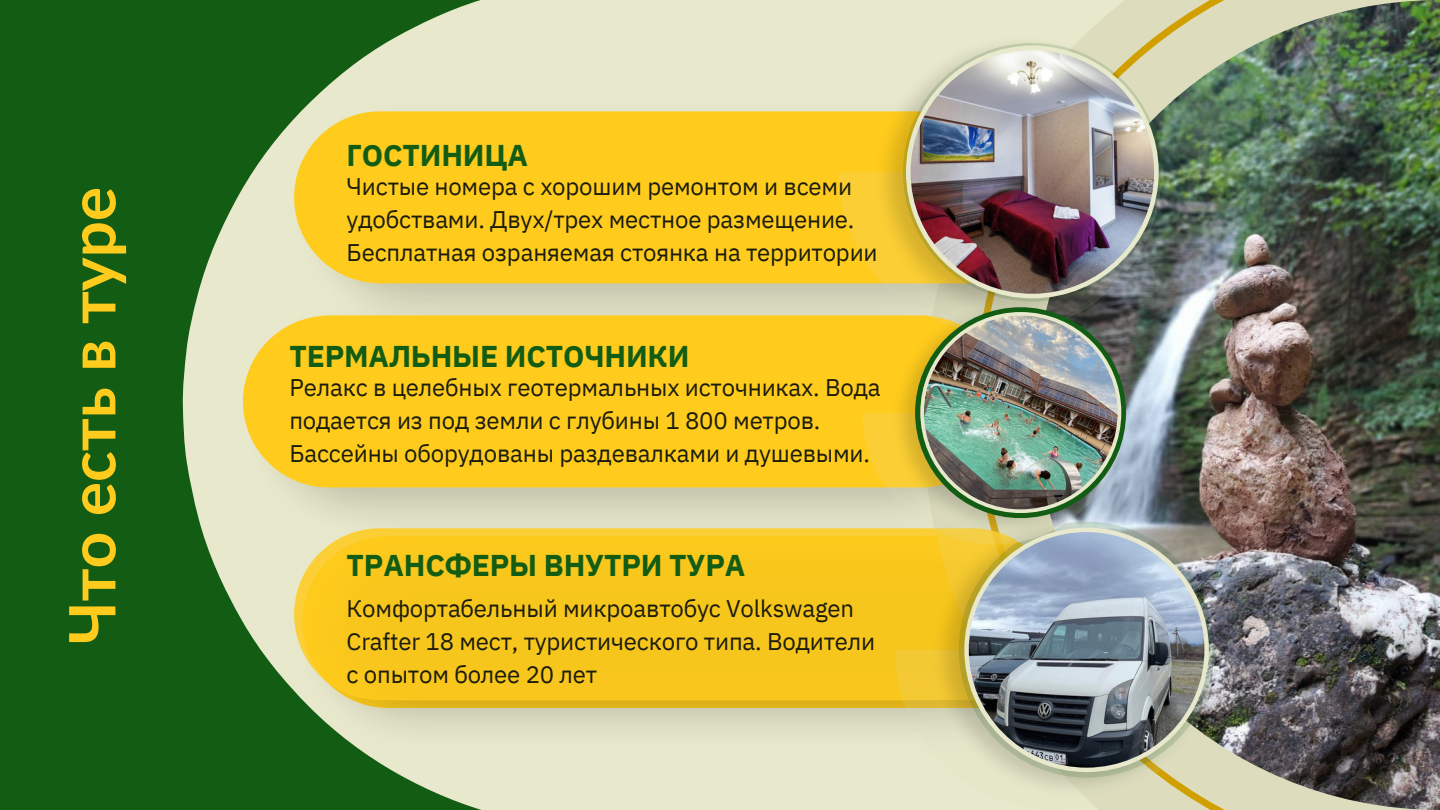
<style>
.page{position:relative;width:1440px;height:810px;background:#e8e8cc}
.page>*{position:absolute;margin:0;border:0;box-sizing:border-box;transform-origin:0 0}
.t1{font:700 64px "Lato";color:#ffcc1d}
.t2{font:700 30px "IBM Plex Sans";letter-spacing:-.005em;color:#125c13}
.t3{font:24px/33px "IBM Plex Sans";letter-spacing:-.01em;color:#1b1c0c}
</style>
<div class="page">
<img style="left:1087px;top:0;width:353px;height:810px">
<div style="left:546px;top:111px;width:328px;height:172px;background:#ffcc1d"></div>
<img style="left:546px;top:299px;width:316px;height:213px">
<div style="left:546px;top:316px;width:316px;height:171px;background:#ffcc1d"></div>
<img style="left:546px;top:512px;width:349px;height:216px">
<div style="left:546px;top:528px;width:384px;height:172px;background:#f8c61c"></div>
<svg style="left:838px;top:172px;width:324px;height:162px;background:#eac847"></svg>
<img style="left:874px;top:33px;width:291px;height:291px">
<svg style="left:895px;top:650px;width:320px;height:159px"></svg>
<img style="left:930px;top:512px;width:288px;height:288px">
<img style="left:891px;top:299px;width:237px;height:229px">
<svg style="left:0;top:0;width:546px;height:810px"></svg>
<img style="left:906px;top:46px;width:253px;height:252px">
<img style="left:862px;top:312px;width:264px;height:232px">
<img style="left:964px;top:528px;width:245px;height:244px">
<p class="t1" style="left:52px;top:645px;width:459px;rotate:-90deg">Что есть в туре</p>
<p class="t2" style="left:347px;top:135px;width:183px">ГОСТИНИЦА</p>
<p class="t3" style="left:347px;top:170px;width:533px">Чистые номера с хорошим ремонтом и всеми удобствами. Двух/трех местное размещение.<br>Бесплатная озраняемая стоянка на территории</p>
<p class="t2" style="left:289px;top:337px;width:402px">ТЕРМАЛЬНЫЕ ИСТОЧНИКИ</p>
<p class="t3" style="left:289px;top:371px;width:593px">Релакс в целебных геотермальных источниках. Вода подается из под земли с глубины 1 800 метров.<br>Бассейны оборудованы раздевалками и душевыми.</p>
<p class="t2" style="left:347px;top:545px;width:400px">ТРАНСФЕРЫ ВНУТРИ ТУРА</p>
<p class="t3" style="left:347px;top:592px;width:530px">Комфортабельный микроавтобус Volkswagen<br>Crafter 18 мест, туристического типа. Водители с опытом более 20 лет</p>
</div>
